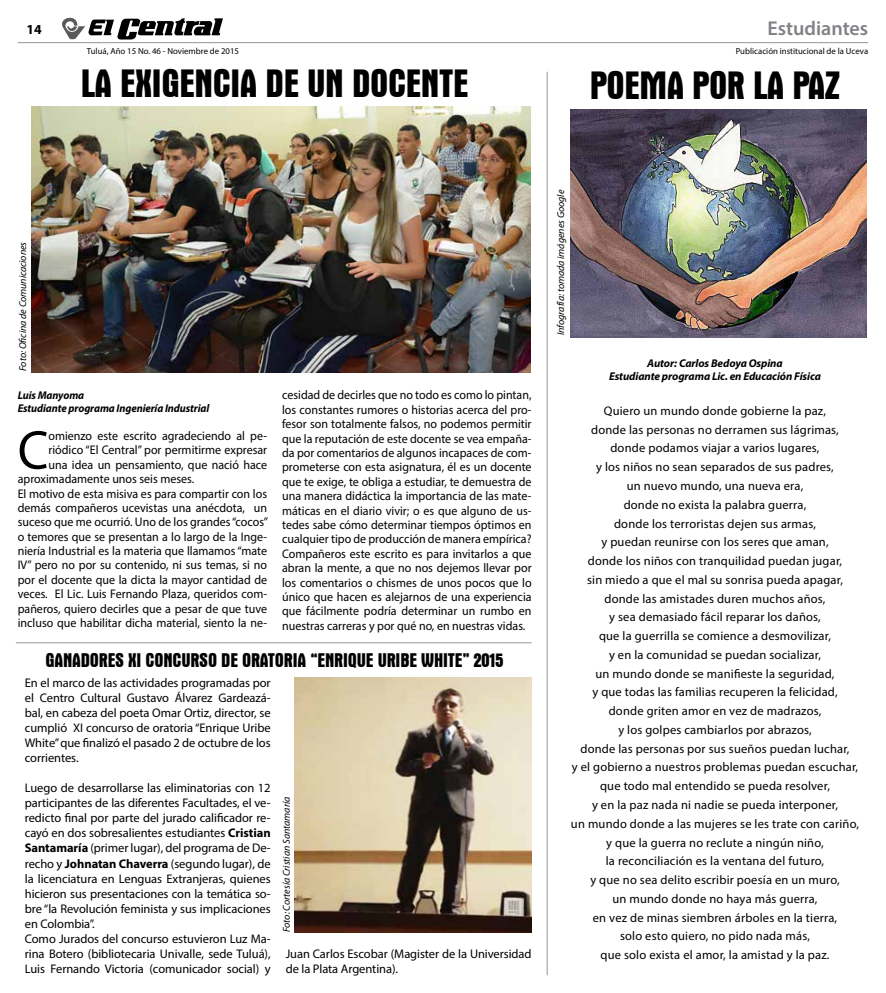
<style>
.page{position:relative;width:886px;height:993px;background:#fff}
.page>*{position:absolute;margin:0;border:0;box-sizing:border-box;transform-origin:0 0}
.t1{font:55.12px "Myriad Pro";color:#000;scale:.96 1}
.t2{font:700 condensed 40px "Aurora BT";letter-spacing:-.01em;color:#000}
.t3{font:700 condensed 20px "Aurora BT";letter-spacing:-.01em;color:#000}
.t4{font:600 20px "Myriad Pro";color:#808285}
.t5{font:700 13.75px "Myriad Pro";color:#000}
.t6{font:12.5px/18.8px "Myriad Pro";color:#000}
.t7{font:12.5px/14.4px "Myriad Pro";color:#000;text-align:justify;scale:.96 1}
.t8{font:italic 700 11.25px/13.5px "Myriad Pro";letter-spacing:-.01em;color:#000;text-align:center}
.t9{font:italic 700 11.25px/13.5px "Myriad Pro";letter-spacing:-.01em;color:#000;scale:.96 1}
.t10{font:italic 10px "Myriad Pro";letter-spacing:-.005em;color:#000}
.t11{font:8.75px "Myriad Pro";color:#000}
.s1{font-weight:700}
</style>
<div class="page">
<svg style="left:62px;top:17px;width:161px;height:23px"></svg>
<hr style="left:18px;top:42px;width:850px;height:1px;background:#939598">
<hr style="left:547px;top:72px;width:1px;height:902px;background:#939598">
<hr style="left:16px;top:642px;width:515px;height:1px;background:#939598">
<img style="left:32px;top:106px;width:498px;height:266px">
<img style="left:570px;top:109px;width:296px;height:228px">
<img style="left:295px;top:677px;width:236px;height:255px">
<p class="t5" style="left:27px;top:21px;width:17px">14</p>
<h3 class="t4" style="left:767px;top:16px;width:102px">Estudiantes</h3>
<p class="t11" style="left:87px;top:46px;width:154px">Tuluá, Año 15 No. 46 - Noviembre de 2015</p>
<p class="t11" style="left:736px;top:46px;width:134px">Publicación institucional de la Uceva</p>
<h2 class="t2" style="left:81px;top:61px;width:389px">LA EXIGENCIA DE UN DOCENTE</h2>
<h2 class="t2" style="left:590px;top:63px;width:252px">POEMA POR LA PAZ</h2>
<p class="t10" style="left:17px;top:371px;width:131px;rotate:-90deg">Foto: Oficina de Comunicaciones</p>
<p class="t9" style="left:18px;top:387px;width:201px">Luis Manyoma<br>Estudiante programa Ingeniería Industrial</p>
<h1 class="t1" style="left:18px;top:416px;width:33px">C</h1>
<p class="t7" style="left:48px;top:428px;width:229px">omienzo este escrito agradeciendo al pe-</p>
<p class="t7" style="left:48px;top:442px;width:229px">riódico “El Central” por permitirme expresar</p>
<p class="t7" style="left:48px;top:457px;width:229px">una idea un pensamiento, que nació hace</p>
<p class="t7" style="left:18px;top:471px;width:185px">aproximadamente unos seis meses.</p>
<p class="t7" style="left:18px;top:486px;width:261px">El motivo de esta misiva es para compartir con los</p>
<p class="t7" style="left:18px;top:500px;width:261px">demás compañeros ucevistas una anécdota, un</p>
<p class="t7" style="left:18px;top:514px;width:262px">suceso que me ocurrió. Uno de los grandes “cocos”</p>
<p class="t7" style="left:18px;top:529px;width:261px">o temores que se presentan a lo largo de la Inge-</p>
<p class="t7" style="left:18px;top:543px;width:261px">niería Industrial es la materia que llamamos “mate</p>
<p class="t7" style="left:18px;top:557px;width:261px">IV” pero no por su contenido, ni sus temas, si no</p>
<p class="t7" style="left:18px;top:572px;width:261px">por el docente que la dicta la mayor cantidad de</p>
<p class="t7" style="left:18px;top:586px;width:261px">veces. El Lic. Luis Fernando Plaza, queridos com-</p>
<p class="t7" style="left:18px;top:601px;width:261px">pañeros, quiero decirles que a pesar de que tuve</p>
<p class="t7" style="left:18px;top:615px;width:261px">incluso que habilitar dicha material, siento la ne-</p>
<p class="t7" style="left:282px;top:388px;width:261px">cesidad de decirles que no todo es como lo pintan, los constantes rumores o historias acerca del pro&shy;fesor son totalmente falsos, no podemos permitir que la reputación de este docente se vea empaña&shy;da por comentarios de algunos incapaces de com&shy;prometerse con esta asignatura, él es un docente que te exige, te obliga a estudiar, te demuestra de una manera didáctica la importancia de las mate&shy;máticas en el diario vivir; o es que alguno de us&shy;tedes sabe cómo determinar tiempos óptimos en cualquier tipo de producción de manera empírica?<br>Compañeros este escrito es para invitarlos a que abran la mente, a que no nos dejemos llevar por los comentarios o chismes de unos pocos que lo único que hacen es alejarnos de una experiencia que fácilmente podría determinar un rumbo en nuestras carreras y por qué no, en nuestras vidas.</p>
<h3 class="t3" style="left:45px;top:648px;width:460px">GANADORES XI CONCURSO DE ORATORIA “ENRIQUE URIBE WHITE” 2015</h3>
<p class="t6" style="left:25px;top:675px;width:247px;line-height:15px;text-align:justify">En el marco de las actividades programadas por el Centro Cultural Gustavo Álvarez Gardeazá&shy;bal, en cabeza del poeta Omar Ortiz, director, se cumplió XI concurso de oratoria “Enrique Uribe White” que finalizó el pasado 2 de octubre de los corrientes.</p>
<p class="t6" style="left:25px;top:780px;width:247px;line-height:15px">Luego de desarrollarse las eliminatorias con 12 participantes de las diferentes Facultades, el ve&shy;redicto final por parte del jurado calificador re&shy;cayó en dos sobresalientes estudiantes <span class="s1">Cristian Santamaría</span> (primer lugar), del programa de De&shy;recho y <span class="s1">Johnatan Chaverra</span> (segundo lugar), de la licenciatura en Lenguas Extranjeras, quienes hicieron sus presentaciones con la temática so&shy;bre “la Revolución feminista y sus implicaciones en Colombia”.<br>Como Jurados del concurso estuvieron Luz Ma&shy;rina Botero (bibliotecaria Univalle, sede Tuluá), Luis Fernando Victoria (comunicador social) y</p>
<p class="t10" style="left:280px;top:931px;width:137px;rotate:-90deg">Foto: Cortesía Cristian Santamaría</p>
<p class="t6" style="left:286px;top:945px;width:247px;line-height:15px">Juan Carlos Escobar (Magister de la Universidad de la Plata Argentina).</p>
<p class="t10" style="left:554px;top:335px;width:147px;rotate:-90deg">Infografía: tomada imágenes Google</p>
<p class="t8" style="left:609px;top:355px;width:213px">Autor: Carlos Bedoya Ospina<br>Estudiante programa Lic. en Educación Física</p>
<p class="t6" style="left:571px;top:401px;width:290px;text-align:center">Quiero un mundo donde gobierne la paz,<br>donde las personas no derramen sus lágrimas,<br>donde podamos viajar a varios lugares,<br>y los niños no sean separados de sus padres,<br>un nuevo mundo, una nueva era,<br>donde no exista la palabra guerra,<br>donde los terroristas dejen sus armas,<br>y puedan reunirse con los seres que aman,<br>donde los niños con tranquilidad puedan jugar,<br>sin miedo a que el mal su sonrisa pueda apagar, donde las amistades duren muchos años,<br>y sea demasiado fácil reparar los daños,<br>que la guerrilla se comience a desmovilizar,<br>y en la comunidad se puedan socializar,<br>un mundo donde se manifieste la seguridad,<br>y que todas las familias recuperen la felicidad,<br>donde griten amor en vez de madrazos,<br>y los golpes cambiarlos por abrazos,<br>donde las personas por sus sueños puedan luchar,<br>y el gobierno a nuestros problemas puedan escuchar, que todo mal entendido se pueda resolver,<br>y en la paz nada ni nadie se pueda interponer,<br>un mundo donde a las mujeres se les trate con cariño, y que la guerra no reclute a ningún niño,<br>la reconciliación es la ventana del futuro,<br>y que no sea delito escribir poesía en un muro,<br>un mundo donde no haya más guerra,<br>en vez de minas siembren árboles en la tierra,<br>solo esto quiero, no pido nada más,<br>que solo exista el amor, la amistad y la paz.</p>
</div>
